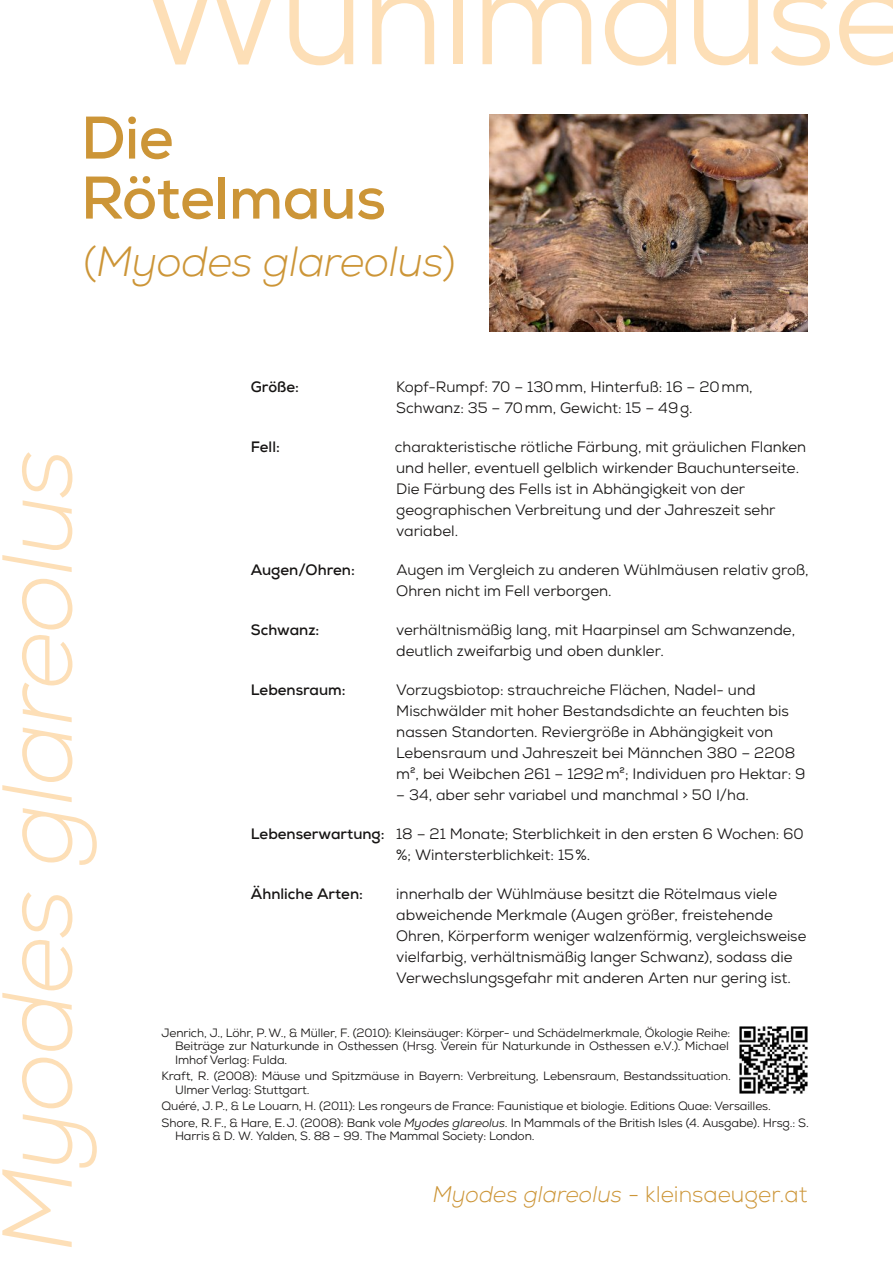
<style>
.page{position:relative;width:893px;height:1263px;background:#fff}
.page>*{position:absolute;margin:0;border:0;box-sizing:border-box;transform-origin:0 0}
.t1{font:139.5px "Nexa";letter-spacing:-.02em;color:#fddfb7}
.t2{font:italic 300 99px "Nexa";letter-spacing:-.02em;color:#fddfb7}
.t3{font:700 60px/60px "Nexa";letter-spacing:-.01em;color:#cc9537}
.t4{font:italic 300 42px "Nexa";letter-spacing:-.01em;color:#cc9537}
.t5{font:300 22.5px "Nexa";color:#cc9537}
.t6{font:15px/21px "Nexa";color:#161413}
.t7{font:700 15px "Nexa";color:#161413}
.t8{font:12px/13.5px "Nexa";letter-spacing:-.01em;color:#161413}
.s1{font-style:normal}
.s2{font-weight:700}
.s3{font-style:italic}
</style>
<div class="page">
<img style="left:489px;top:115px;width:319px;height:216px">
<img style="left:740px;top:1026px;width:68px;height:68px">
<h1 class="t1" style="left:137px;top:-47px;width:779px">Wühlmäuse</h1>
<h3 class="t3" style="left:81px;top:117px;width:307px">Die<br>Rötelmaus</h3>
<h3 class="t4" style="left:84px;top:242px;width:374px"><span class="s1">(</span>Myodes glareolus<span class="s1">)</span></h3>
<h2 class="t2" style="left:-8px;top:1252px;width:805px;rotate:-90deg">Myodes glareolus</h2>
<p class="t7" style="left:251px;top:380px;width:50px">Größe:</p>
<p class="t6" style="left:396px;top:378px;width:358px">Kopf-Rumpf: 70 – 130mm, Hinterfuß: 16 – 20mm,<br>Schwanz: 35 – 70mm, Gewicht: 15 – 49g.</p>
<p class="t7" style="left:251px;top:440px;width:30px">Fell:</p>
<p class="t6" style="left:395px;top:438px;width:413px">charakteristische rötliche Färbung, mit gräulichen Flanken und heller, eventuell gelblich wirkender Bauchunterseite.<br>Die Färbung des Fells ist in Abhängigkeit von der geographischen Verbreitung und der Jahreszeit sehr variabel.</p>
<p class="t7" style="left:251px;top:563px;width:105px">Augen/Ohren:</p>
<p class="t6" style="left:396px;top:561px;width:414px">Augen im Vergleich zu anderen Wühlmäusen relativ groß,<br>Ohren nicht im Fell verborgen.</p>
<p class="t7" style="left:251px;top:623px;width:70px">Schwanz:</p>
<p class="t6" style="left:396px;top:621px;width:400px">verhältnismäßig lang, mit Haarpinsel am Schwanzende, deutlich zweifarbig und oben dunkler.</p>
<p class="t7" style="left:251px;top:683px;width:96px">Lebensraum:</p>
<p class="t6" style="left:396px;top:681px;width:411px">Vorzugsbiotop: strauchreiche Flächen, Nadel- und Mischwälder mit hoher Bestandsdichte an feuchten bis nassen Standorten. Reviergröße in Abhängigkeit von Lebensraum und Jahreszeit bei Männchen 380 – 2208 m², bei Weibchen 261 – 1292m²; Individuen pro Hektar: 9</p>
<p class="t6" style="left:396px;top:786px;width:354px">– 34, aber sehr variabel und manchmal &gt; 50 I/ha.</p>
<p class="t6" style="left:396px;top:825px;width:409px;text-indent:-145px"><span class="s2">Lebenserwartung:</span> 18 – 21 Monate; Sterblichkeit in den ersten 6 Wochen: 60 %; Wintersterblichkeit: 15%.</p>
<p class="t7" style="left:251px;top:887px;width:114px">Ähnliche Arten:</p>
<p class="t6" style="left:396px;top:885px;width:412px">innerhalb der Wühlmäuse besitzt die Rötelmaus viele abweichende Merkmale (Augen größer, freistehende Ohren, Körperform weniger walzenförmig, vergleichsweise vielfarbig, verhältnismäßig langer Schwanz), sodass die Verwechslungsgefahr mit anderen Arten nur gering ist.</p>
<p class="t8" style="left:175px;top:1027px;width:557px;text-align:justify;text-indent:-14px">Jenrich, J., Löhr, P. W., &amp; Müller, F. (2010): Kleinsäuger: Körper- und Schädelmerkmale, Ökologie Reihe:<br>Beiträge zur Naturkunde in Osthessen (Hrsg. Verein für Naturkunde in Osthessen e.V.). Michael Imhof Verlag: Fulda.</p>
<p class="t8" style="left:175px;top:1071px;width:557px;text-indent:-14px">Kraft, R. (2008): Mäuse und Spitzmäuse in Bayern: Verbreitung, Lebensraum, Bestandssituation.<br>Ulmer Verlag: Stuttgart.</p>
<p class="t8" style="left:162px;top:1099px;width:649px;line-height:16.5px">Quéré, J. P., &amp; Le Louarn, H. (2011): Les rongeurs de France: Faunistique et biologie. Editions Quae: Versailles.<br>Shore, R. F., &amp; Hare, E. J. (2008): Bank vole <span class="s3">Myodes glareolus</span>. In Mammals of the British Isles (4. Ausgabe). Hrsg.: S.</p>
<p class="t8" style="left:175px;top:1131px;width:361px">Harris &amp; D. W. Yalden, S. 88 – 99. The Mammal Society: London.</p>
<h3 class="t5" style="left:433px;top:1183px;width:376px"><span class="s3">Myodes glareolus</span> - kleinsaeuger.at</h3>
</div>
